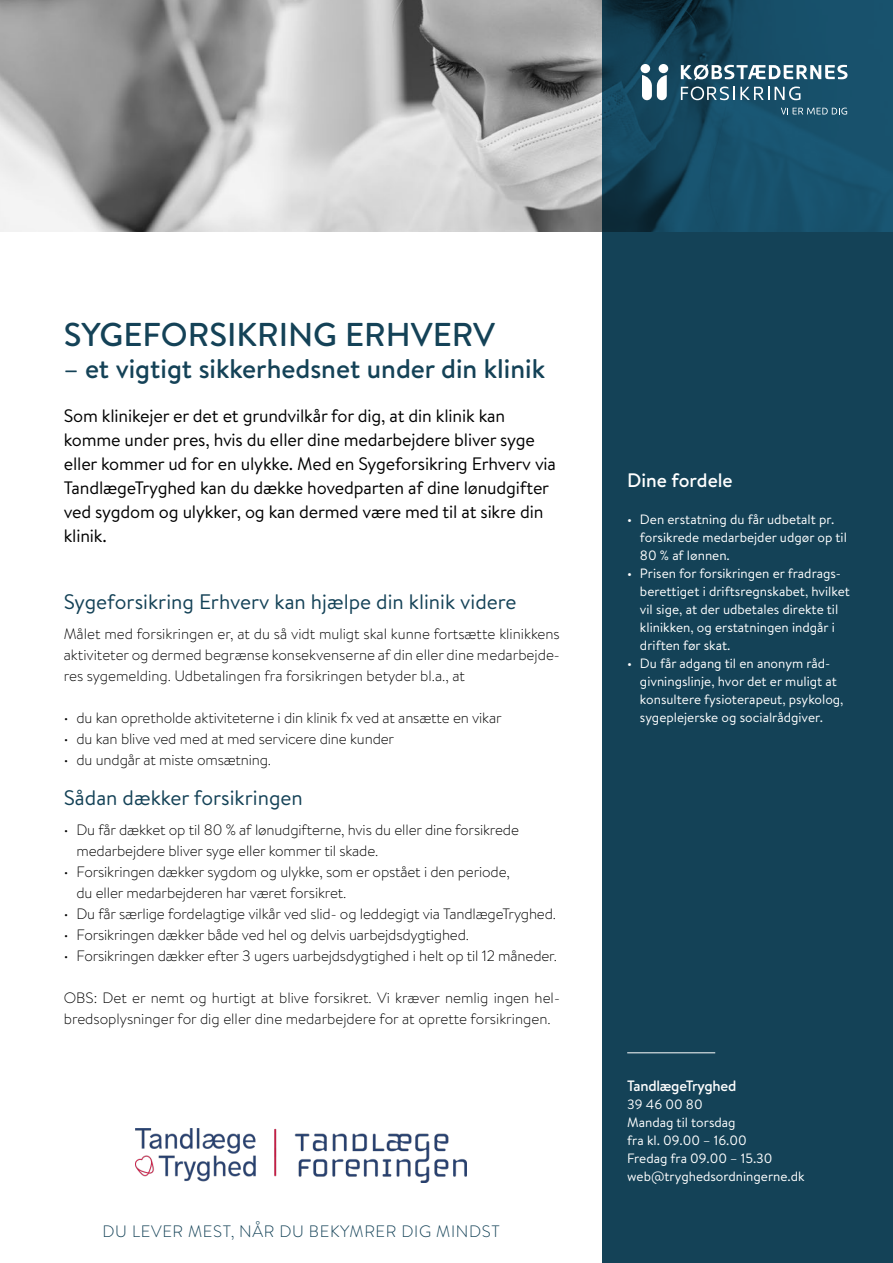
<style>
.page{position:relative;width:893px;height:1263px;background:#fff}
.page>*{position:absolute;margin:0;border:0;box-sizing:border-box;transform-origin:0 0}
.t1{font:500 33px "Brandon Text";color:#144257}
.t2{font:500 27px "Brandon Text";color:#144257}
.t3{font:21px "Brandon Text";color:#144257}
.t4{font:500 19.5px "Brandon Text";color:#fff}
.t5{font:18px/24px "Brandon Text";letter-spacing:-.01em;color:#000}
.t6{font:300 16.5px "Brandon Text";letter-spacing:.04em;color:#144257}
.t7{font:300 15px/21px "Brandon Text";letter-spacing:-.01em;color:#000}
.t8{font:500 15px "Brandon Text";letter-spacing:-.02em;color:#fff}
.t9{font:13.5px/18px "Brandon Text";color:#fff}
</style>
<div class="page">
<img style="left:0;top:0;width:602px;height:232px">
<div style="left:602px;top:232px;width:291px;height:1031px;background:#144257"></div>
<svg style="left:602px;top:0;width:291px;height:232px;background:#154962"></svg>
<svg style="left:781px;top:108px;width:66px;height:7px"></svg>
<svg style="left:681px;top:64px;width:167px;height:16px"></svg>
<div style="left:658px;top:64px;width:10px;height:9px;background:#fff;border-radius:50%"></div>
<div style="left:640px;top:64px;width:10px;height:9px;background:#fff;border-radius:50%"></div>
<svg style="left:642px;top:75px;width:25px;height:25px"></svg>
<svg style="left:681px;top:87px;width:88px;height:13px"></svg>
<svg style="left:775px;top:87px;width:25px;height:13px"></svg>
<hr style="left:627px;top:1052px;width:88px;height:1px;background:#fff">
<img style="left:136px;top:1128px;width:330px;height:54px">
<h1 class="t1" style="left:64px;top:311px;width:433px">SYGEFORSIKRING ERHVERV</h1>
<h2 class="t2" style="left:64px;top:350px;width:483px">– et vigtigt sikkerhedsnet under din klinik</h2>
<p class="t5" style="left:64px;top:403px;width:494px">Som klinikejer er det et grundvilkår for dig, at din klinik kan komme under pres, hvis du eller dine medarbejdere bliver syge eller kommer ud for en ulykke. Med en Sygeforsikring Erhverv via TandlægeTryghed kan du dække hovedparten af dine lønudgifter ved sygdom og ulykker, og kan dermed være med til at sikre din klinik.</p>
<h3 class="t3" style="left:64px;top:588px;width:454px">Sygeforsikring Erhverv kan hjælpe din klinik videre</h3>
<p class="t7" style="left:64px;top:623px;width:498px;text-align:justify">Målet med forsikringen er, at du så vidt muligt skal kunne fortsætte klinikkens aktiviteter og dermed begrænse konsekvenserne af din eller dine medarbejde&shy;res sygemelding. Udbetalingen fra forsikringen betyder bl.a., at</p>
<p class="t7" style="left:64px;top:707px;width:439px">• du kan opretholde aktiviteterne i din klinik fx ved at ansætte en vikar</p>
<p class="t7" style="left:64px;top:728px;width:332px">• du kan blive ved med at med servicere dine kunder</p>
<p class="t7" style="left:64px;top:749px;width:209px">• du undgår at miste omsætning.</p>
<h3 class="t3" style="left:64px;top:784px;width:241px">Sådan dækker forsikringen</h3>
<p class="t7" style="left:77px;top:819px;width:444px;text-indent:-13px">• Du får dækket op til 80 % af lønudgifterne, hvis du eller dine forsikrede medarbejdere bliver syge eller kommer til skade.</p>
<p class="t7" style="left:77px;top:861px;width:435px;text-indent:-13px">• Forsikringen dækker sygdom og ulykke, som er opstået i den periode, du eller medarbejderen har været forsikret.</p>
<p class="t7" style="left:64px;top:903px;width:494px">• Du får særlige fordelagtige vilkår ved slid- og leddegigt via TandlægeTryghed.</p>
<p class="t7" style="left:64px;top:924px;width:407px">• Forsikringen dækker både ved hel og delvis uarbejdsdygtighed.</p>
<p class="t7" style="left:64px;top:945px;width:495px">• Forsikringen dækker efter 3 ugers uarbejdsdygtighed i helt op til 12 måneder.</p>
<p class="t7" style="left:64px;top:987px;width:498px">OBS: Det er nemt og hurtigt at blive forsikret. Vi kræver nemlig ingen hel&shy;bredsoplysninger for dig eller dine medarbejdere for at oprette forsikringen.</p>
<p class="t6" style="left:103px;top:1220px;width:399px">DU LEVER MEST, NÅR DU BEKYMRER DIG MINDST</p>
<h3 class="t4" style="left:627px;top:466px;width:107px">Dine fordele</h3>
<p class="t9" style="left:640px;top:510px;width:208px;text-indent:-13px">• Den erstatning du får udbetalt pr. forsikrede medarbejder udgør op til<br>80 % af lønnen.</p>
<p class="t9" style="left:640px;top:564px;width:211px;text-indent:-13px">• Prisen for forsikringen er fradrags&shy;berettiget i driftsregnskabet, hvilket vil sige, at der udbetales direkte til klinikken, og erstatningen indgår i driften før skat.</p>
<p class="t9" style="left:640px;top:654px;width:205px;text-indent:-13px">• Du får adgang til en anonym råd&shy;givningslinje, hvor det er muligt at konsultere fysioterapeut, psykolog, sygeplejerske og socialrådgiver.</p>
<p class="t8" style="left:627px;top:1076px;width:111px">TandlægeTryghed</p>
<p class="t9" style="left:627px;top:1095px;width:179px">39 46 00 80<br>Mandag til torsdag<br>fra kl. 09.00 – 16.00<br>Fredag fra 09.00 – 15.30 web@tryghedsordningerne.dk</p>
</div>
